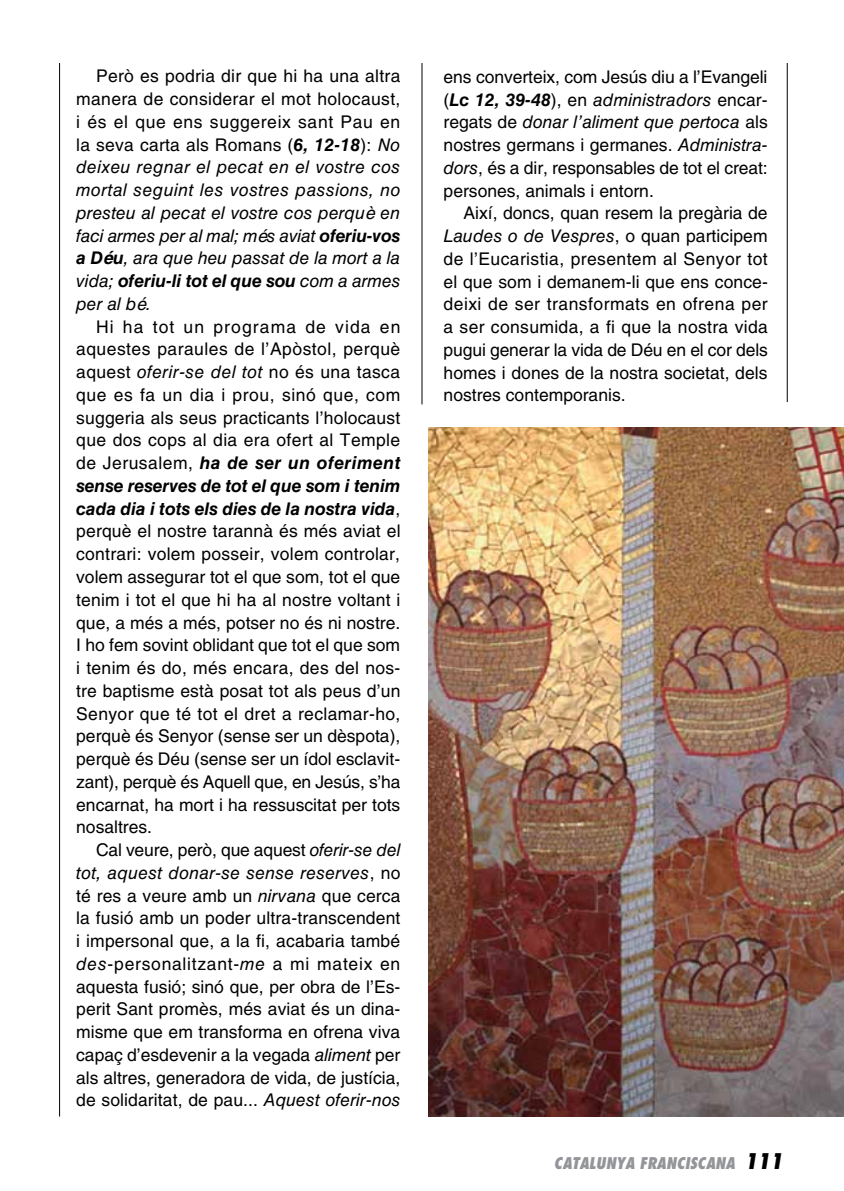
<style>
.page{position:relative;width:844px;height:1191px;background:#fff}
.page>*{position:absolute;margin:0;border:0;box-sizing:border-box;transform-origin:0 0}
.t1{font:17.5px/22.8px "Helvetica LT Std";color:#000;text-align:justify}
.t2{font:italic 17.5px/22.8px "Helvetica LT Std";color:#000;text-align:justify}
.t3{font:italic 800 condensed 15.75px "Futura Std";color:#939598}
.s1{font-style:normal}
.s2{font-weight:700}
.s3{font-style:italic}
.s4{font-weight:700;font-style:italic}
.s5{font-size:21px;color:#000}
</style>
<div class="page">
<img style="left:428px;top:427px;width:415px;height:689px">
<hr style="left:786px;top:63px;width:1px;height:339px;background:#000">
<hr style="left:59px;top:63px;width:1px;height:1053px;background:#000">
<hr style="left:421px;top:63px;width:1px;height:341px;background:#000">
<p class="t2" style="left:76px;top:65px;width:326px;text-indent:20px"><span class="s1">Però es podria dir que hi ha una altra manera de considerar el mot holocaust, i és el que ens suggereix sant Pau en la seva carta als Romans (</span><span class="s2">6, 12-18</span><span class="s1">):</span> No deixeu regnar el pecat en el vostre cos mortal seguint les vostres passions, no presteu al pecat el vostre cos perquè en faci armes per al mal; més aviat <span class="s2">oferiu-vos a Déu</span>, ara que heu passat de la mort a la vida; <span class="s2">oferiu-li tot el que sou</span> com a armes per al bé.</p>
<p class="t1" style="left:76px;top:315px;width:326px;text-indent:20px">Hi ha tot un programa de vida en aquestes paraules de l’Apòstol, perquè aquest <span class="s3">oferir-se del tot</span> no és una tasca que es fa un dia i prou, sinó que, com suggeria als seus practicants l’holocaust que dos cops al dia era ofert al Temple de Jerusalem, <span class="s4">ha de ser un oferiment sense reserves de tot el que som i tenim cada dia i tots els dies de la nostra vida</span>, perquè el nostre tarannà és més aviat el contrari: volem posseir, volem controlar, volem assegurar tot el que som, tot el que tenim i tot el que hi ha al nostre voltant i que, a més a més, potser no és ni nostre.<br>I ho fem sovint oblidant que tot el que som i tenim és do, més encara, des del nos&shy;tre baptisme està posat tot als peus d’un Senyor que té tot el dret a reclamar-ho, perquè és Senyor (sense ser un dèspota), perquè és Déu (sense ser un ídol esclavit&shy;zant), perquè és Aquell que, en Jesús, s’ha encarnat, ha mort i ha ressuscitat per tots nosaltres.</p>
<p class="t1" style="left:76px;top:838px;width:326px;text-indent:20px">Cal veure, però, que aquest <span class="s3">oferir-se del tot, aquest donar-se sense reserves</span>, no té res a veure amb un <span class="s3">nirvana</span> que cerca la fusió amb un poder ultra-transcendent i impersonal que, a la fi, acabaria també <span class="s3">des</span>-personalitzant-<span class="s3">me</span> a mi mateix en aquesta fusió; sinó que, per obra de l’Es&shy;perit Sant promès, més aviat és un dina&shy;misme que em transforma en ofrena viva capaç d’esdevenir a la vegada <span class="s3">aliment</span> per als altres, generadora de vida, de justícia, de solidaritat, de pau... <span class="s3">Aquest oferir-nos</span></p>
<p class="t1" style="left:443px;top:65px;width:325px">ens converteix, com Jesús diu a l’Evangeli (<span class="s4">Lc 12, 39-48</span>), en <span class="s3">administradors</span> encar&shy;regats de <span class="s3">donar l’aliment que pertoca</span> als nostres germans i germanes. <span class="s3">Administra&shy;dors</span>, és a dir, responsables de tot el creat: persones, animals i entorn.</p>
<p class="t1" style="left:443px;top:202px;width:326px;text-indent:20px">Així, doncs, quan resem la pregària de <span class="s3">Laudes o de Vespres</span>, o quan participem de l’Eucaristia, presentem al Senyor tot el que som i demanem-li que ens conce&shy;deixi de ser transformats en ofrena per a ser consumida, a fi que la nostra vida pugui generar la vida de Déu en el cor dels homes i dones de la nostra societat, dels nostres contemporanis.</p>
<p class="t3" style="left:553px;top:1152px;width:230px">CATALUNYA FRANCISCANA <span class="s5">111</span></p>
</div>
